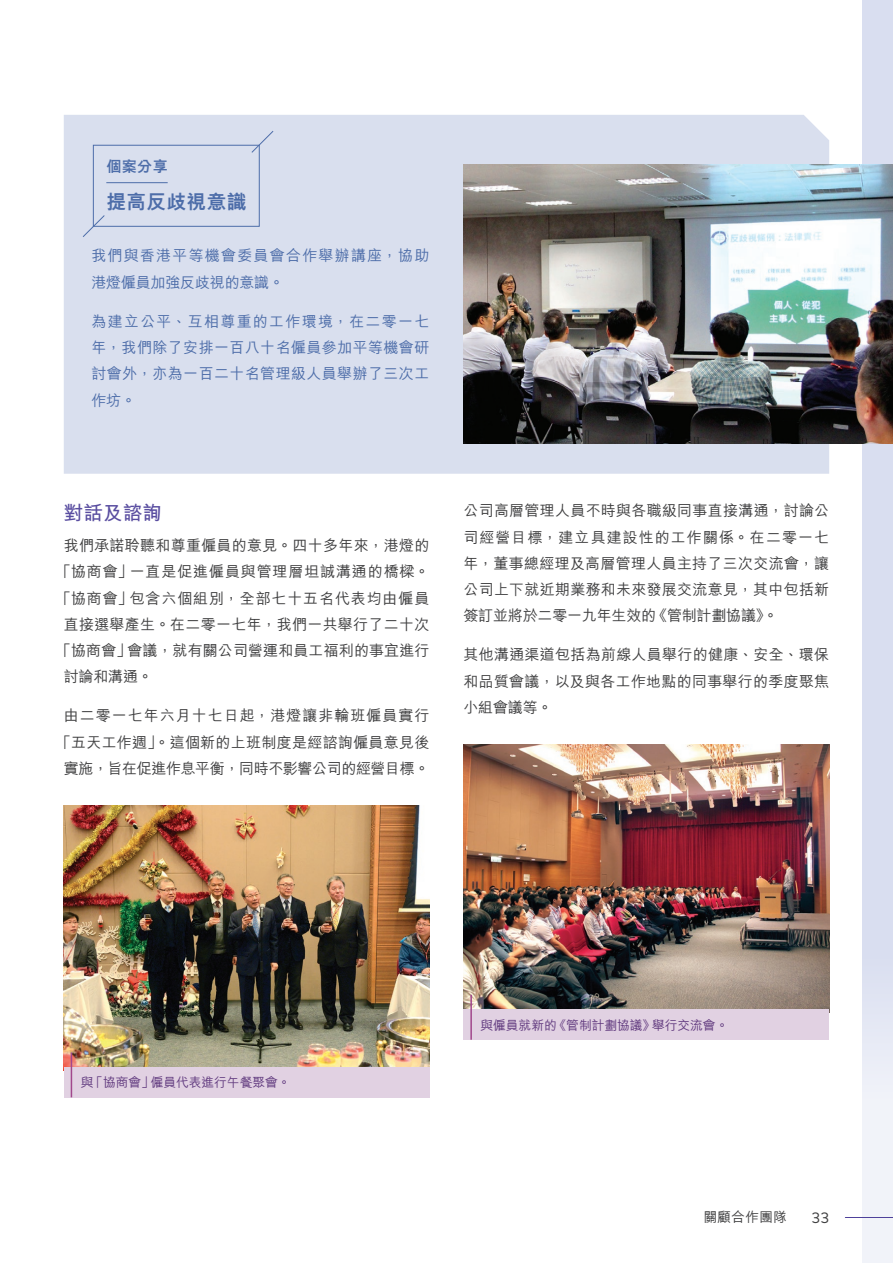
<style>
.page{position:relative;width:893px;height:1263px;background:#fff}
.page>*{position:absolute;margin:0;border:0;box-sizing:border-box;transform-origin:0 0}
.Case_Heading{font:800 19.5px "M Hei HK";letter-spacing:.03em;color:#4d6da9}
.Subhead{font:700 19.5px "M Hei HK";letter-spacing:.01em;color:#594da0}
.Bodytext__Key{font:500 15px/26.2px "M Hei HK";letter-spacing:.02em;color:#3e3e3f;text-align:justify}
.Bodytext__Key-2{font:500 15px/26.2px "M Hei HK";letter-spacing:.025em;color:#4d6da9;text-align:justify}
.Bodytext__Key-3{font:500 15px "M Hei HK";letter-spacing:.06em;color:#3e3e3f}
.Bodytext__Key-4{font:500 15px/26.2px "M Hei HK";letter-spacing:.08em;color:#4d6da9}
.Case_Study{font:800 15px "M Hei HK";color:#4d6da9}
.t1{font:15px "Mark OT";color:#3e3e3f}
.t2{font:500 13.5px "M Hei HK";letter-spacing:.035em;color:#3e3e3f}
.Caption_Box_Working{font:500 12.75px "M Hei HK";letter-spacing:-.005em;color:#60397e}
</style>
<div class="page">
<svg style="left:862px;top:0;width:31px;height:1263px;fill:#d9def0"></svg>
<div style="left:64px;top:115px;width:765px;height:359px;background:#d9dfee"></div>
<svg style="left:82px;top:215px;width:23px;height:22px"></svg>
<svg style="left:251px;top:131px;width:23px;height:22px"></svg>
<hr style="left:106px;top:182px;width:62px;height:1px;background:#4d6da9">
<div style="left:93px;top:145px;width:166px;height:82px;border:1px solid #4d6da9"></div>
<img style="left:463px;top:164px;width:430px;height:280px">
<img style="left:64px;top:805px;width:365px;height:262px">
<div style="left:64px;top:1067px;width:365px;height:30px;background:#e1d1e2"></div>
<hr style="left:71px;top:1052px;width:1px;height:45px;background:#a1488c">
<img style="left:463px;top:744px;width:366px;height:266px">
<div style="left:463px;top:1010px;width:366px;height:30px;background:#e1d1e2"></div>
<hr style="left:470px;top:995px;width:2px;height:45px;background:#a1488c">
<hr style="left:845px;top:1217px;width:48px;height:1px;background:#4e419a">
<p class="Case_Study" style="left:106px;top:159px;width:63px">個案分享</p>
<p class="Case_Heading" style="left:106px;top:192px;width:141px">提高反歧視意識</p>
<p class="Bodytext__Key-4" style="left:91px;top:242px;width:340px">我們與香港平等機會委員會合作舉辦講座，協助港燈僱員加強反歧視的意識。</p>
<p class="Bodytext__Key-2" style="left:91px;top:307px;width:340px">為建立公平、互相尊重的工作環境，在二零一七年，我們除了安排一百八十名僱員參加平等機會研討會外，亦為一百二十名管理級人員舉辦了三次工作坊。</p>
<p class="Subhead" style="left:64px;top:499px;width:100px">對話及諮詢</p>
<p class="Bodytext__Key" style="left:64px;top:531px;width:367px">我們承諾聆聽和尊重僱員的意見。四十多年來，港燈的</p>
<p class="Bodytext__Key-3" style="left:56px;top:561px;width:375px">「協商會」一直是促進僱員與管理層坦誠溝通的橋樑。</p>
<p class="Bodytext__Key-3" style="left:56px;top:587px;width:375px">「協商會」包含六個組別，全部七十五名代表均由僱員</p>
<p class="Bodytext__Key" style="left:64px;top:610px;width:367px">直接選舉產生。在二零一七年，我們一共舉行了二十次</p>
<p class="Bodytext__Key" style="left:56px;top:636px;width:375px">「協商會」會議，就有關公司營運和員工福利的事宜進行</p>
<p class="Bodytext__Key" style="left:64px;top:662px;width:91px">討論和溝通。</p>
<p class="Bodytext__Key" style="left:56px;top:701px;width:375px;text-align:center">由二零一七年六月十七日起，港燈讓非輪班僱員實行「五天工作週」。這個新的上班制度是經諮詢僱員意見後實施，旨在促進作息平衡，同時不影響公司的經營目標。</p>
<p class="Bodytext__Key" style="left:463px;top:496px;width:367px">公司高層管理人員不時與各職級同事直接溝通，討論公司經營目標，建立具建設性的工作關係。在二零一七年，董事總經理及高層管理人員主持了三次交流會，讓公司上下就近期業務和未來發展交流意見，其中包括新簽訂並將於二零一九年生效的《管制計劃協議》。</p>
<p class="Bodytext__Key" style="left:463px;top:640px;width:367px">其他溝通渠道包括為前線人員舉行的健康、安全、環保和品質會議，以及與各工作地點的同事舉行的季度聚焦小組會議等。</p>
<p class="Caption_Box_Working" style="left:81px;top:1073px;width:211px">與「協商會」僱員代表進行午餐聚會。</p>
<p class="Caption_Box_Working" style="left:480px;top:1016px;width:249px">與僱員就新的《管制計劃協議》舉行交流會。</p>
<p class="t2" style="left:704px;top:1207px;width:85px">關顧合作團隊</p>
<p class="t1" style="left:812px;top:1209px;width:19px">33</p>
</div>
